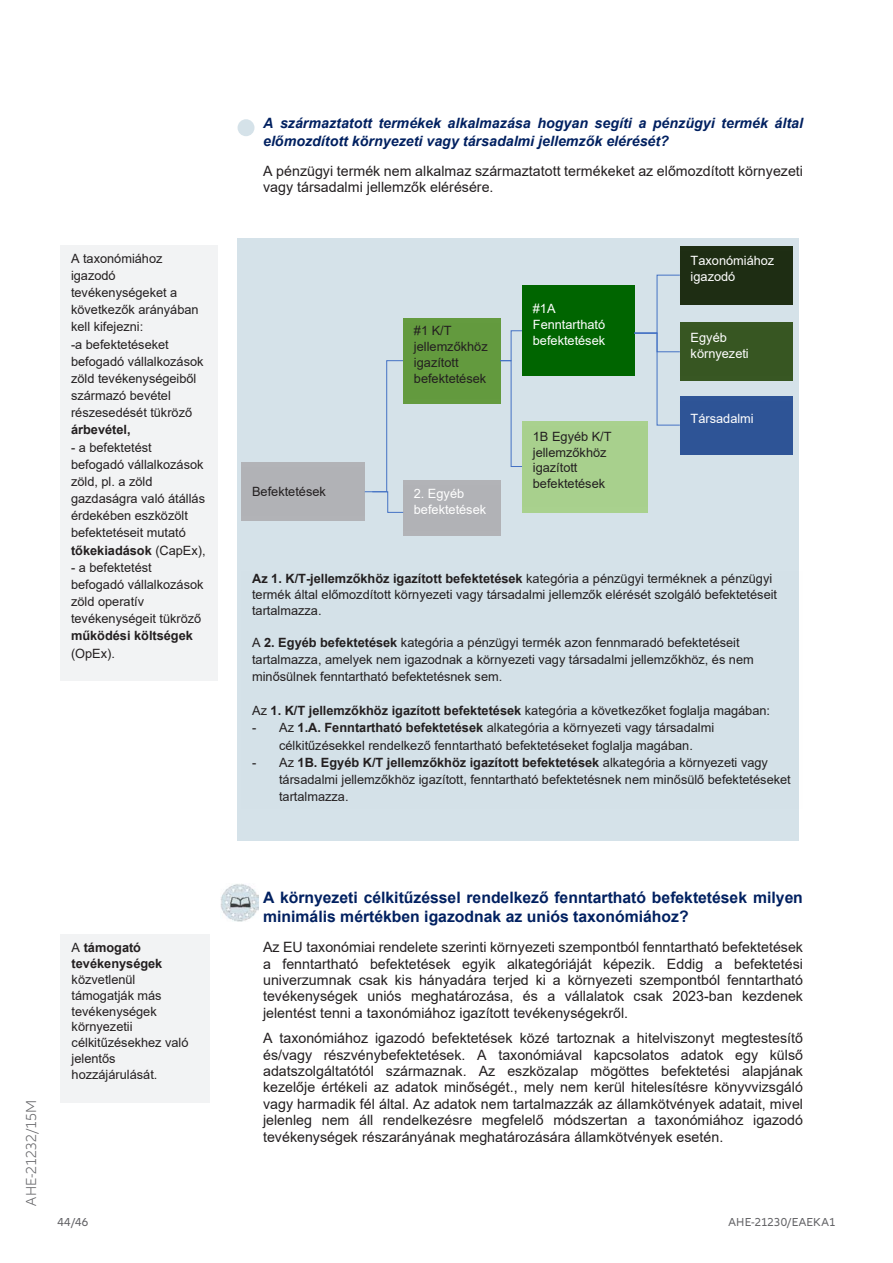
<style>
.page{position:relative;width:893px;height:1263px;background:#fff}
.page>*{position:absolute;margin:0;border:0;box-sizing:border-box;transform-origin:0 0}
.t1{font:700 15.75px/19.5px "Arial";color:#002060}
.t2{font:300 15px "Allianz Neo";color:#636366}
.t3{font:14.25px/16.4px "Arial";color:#231f20;text-align:justify}
.t4{font:italic 700 14.25px/17.7px "Arial";color:#002060}
.t5{font:12.75px/17.1px "Arial";color:#231f20}
.t6{font:12.75px/15.9px "Arial";color:#fff}
.t7{font:700 12.75px/15.9px "Arial";color:#231f20}
.t8{font:12px "Allianz Neo";letter-spacing:.015em;color:#636366}
.s1{font-weight:700}
.s2{font-weight:400}
</style>
<div class="page">
<img style="left:220px;top:884px;width:38px;height:37px">
<div style="left:238px;top:119px;width:16px;height:17px;background:#d5e2e9;border-radius:50%"></div>
<div style="left:60px;top:245px;width:157px;height:435px;background:#f2f3f4"></div>
<div style="left:60px;top:934px;width:150px;height:169px;background:#f2f3f4"></div>
<div style="left:237px;top:239px;width:561px;height:602px;background:#d5e2e9"></div>
<div style="left:241px;top:462px;width:124px;height:59px;background:#b2b3b7"></div>
<div style="left:522px;top:285px;width:112px;height:91px;background:#060"></div>
<div style="left:680px;top:246px;width:112px;height:59px;background:#1f2e14"></div>
<div style="left:403px;top:480px;width:97px;height:56px;background:#b2b3b7"></div>
<div style="left:522px;top:421px;width:125px;height:91px;background:#a9d18e"></div>
<div style="left:680px;top:396px;width:112px;height:58px;background:#2f5597"></div>
<div style="left:680px;top:322px;width:112px;height:59px;background:#385723"></div>
<div style="left:403px;top:318px;width:97px;height:85px;background:#649b3f"></div>
<svg style="left:364px;top:360px;width:45px;height:153px"></svg>
<svg style="left:634px;top:274px;width:46px;height:152px"></svg>
<svg style="left:499px;top:330px;width:23px;height:137px"></svg>
<p class="t5" style="left:71px;top:250px;width:134px">A taxonómiához igazodó tevékenységeket a következők arányában kell kifejezni:<br>-a befektetéseket befogadó vállalkozások zöld tevékenységeiből származó bevétel részesedését tükröző</p>
<p class="t7" style="left:71px;top:422px;width:61px">árbevétel,</p>
<p class="t5" style="left:71px;top:438px;width:136px">- a befektetést befogadó vállalkozások zöld, pl. a zöld gazdaságra való átállás érdekében eszközölt befektetéseit mutató <span class="s1">tőkekiadások</span> (CapEx),</p>
<p class="t5" style="left:71px;top:558px;width:134px">- a befektetést befogadó vállalkozások zöld operatív tevékenységeit tükröző</p>
<p class="t7" style="left:71px;top:628px;width:123px">működési költségek</p>
<p class="t5" style="left:71px;top:644px;width:45px">(OpEx).</p>
<p class="t2" style="left:23px;top:1205px;width:108px;rotate:-90deg">AHE-21232/15M</p>
<p class="t7" style="left:72px;top:940px;width:92px"><span class="s2">A</span> támogató tevékenységek</p>
<p class="t5" style="left:72px;top:971px;width:118px;line-height:15.8px">közvetlenül támogatják más tevékenységek környezetii célkitűzésekhez való jelentős hozzájárulását.</p>
<p class="t8" style="left:57px;top:1215px;width:32px">44/46</p>
<p class="t4" style="left:263px;top:115px;width:541px">A származtatott termékek alkalmazása hogyan segíti a pénzügyi termék által előmozdított környezeti vagy társadalmi jellemzők elérését?</p>
<p class="t3" style="left:263px;top:162px;width:541px">A pénzügyi termék nem alkalmaz származtatott termékeket az előmozdított környezeti vagy társadalmi jellemzők elérésére.</p>
<p class="t5" style="left:252px;top:483px;width:75px">Befektetések</p>
<p class="t5" style="left:414px;top:323px;width:75px;line-height:15.8px">#1 K/T jellemzőkhöz igazított befektetések</p>
<p class="t6" style="left:414px;top:485px;width:74px">2. Egyéb befektetések</p>
<p class="t6" style="left:533px;top:301px;width:74px">#1A<br>Fenntartható befektetések</p>
<p class="t5" style="left:533px;top:428px;width:80px;line-height:15.9px">1B Egyéb K/T jellemzőkhöz igazított befektetések</p>
<p class="t6" style="left:691px;top:253px;width:85px">Taxonómiához igazodó</p>
<p class="t6" style="left:691px;top:329px;width:60px">Egyéb környezeti</p>
<p class="t6" style="left:691px;top:411px;width:65px">Társadalmi</p>
<p class="t5" style="left:252px;top:571px;width:527px;line-height:15.9px"><span class="s1">Az 1. K/T-jellemzőkhöz igazított befektetések</span> kategória a pénzügyi terméknek a pénzügyi termék által előmozdított környezeti vagy társadalmi jellemzők elérését szolgáló befektetéseit tartalmazza.</p>
<p class="t5" style="left:252px;top:633px;width:503px">A <span class="s1">2. Egyéb befektetések</span> kategória a pénzügyi termék azon fennmaradó befektetéseit tartalmazza, amelyek nem igazodnak a környezeti vagy társadalmi jellemzőkhöz, és nem minősülnek fenntartható befektetésnek sem.</p>
<p class="t5" style="left:252px;top:702px;width:519px">Az <span class="s1">1. K/T jellemzőkhöz igazított befektetések</span> kategória a következőket foglalja magában:</p>
<p class="t5" style="left:252px;top:719px;width:464px;text-align:center">- Az <span class="s1">1.A. Fenntartható befektetések</span> alkategória a környezeti vagy társadalmi célkitűzésekkel rendelkező fenntartható befektetéseket foglalja magában.</p>
<p class="t5" style="left:279px;top:753px;width:513px;text-indent:-27px">- Az <span class="s1">1B. Egyéb K/T jellemzőkhöz igazított befektetések</span> alkategória a környezeti vagy társadalmi jellemzőkhöz igazított, fenntartható befektetésnek nem minősülő befektetéseket tartalmazza.</p>
<p class="t1" style="left:263px;top:887px;width:541px">A környezeti célkitűzéssel rendelkező fenntartható befektetések milyen minimális mértékben igazodnak az uniós taxonómiához?</p>
<p class="t3" style="left:263px;top:939px;width:541px">Az EU taxonómiai rendelete szerinti környezeti szempontból fenntartható befektetések a fenntartható befektetések egyik alkategóriáját képezik. Eddig a befektetési univerzumnak csak kis hányadára terjed ki a környezeti szempontból fenntartható tevékenységek uniós meghatározása, és a vállalatok csak 2023-ban kezdenek jelentést tenni a taxonómiához igazított tevékenységekről.</p>
<p class="t3" style="left:263px;top:1030px;width:542px">A taxonómiához igazodó befektetések közé tartoznak a hitelviszonyt megtestesítő és/vagy részvénybefektetések. A taxonómiával kapcsolatos adatok egy külső adatszolgáltatótól származnak. Az eszközalap mögöttes befektetési alapjának kezelője értékeli az adatok minőségét., mely nem kerül hitelesítésre könyvvizsgáló vagy harmadik fél által. Az adatok nem tartalmazzák az államkötvények adatait, mivel jelenleg nem áll rendelkezésre megfelelő módszertan a taxonómiához igazodó tevékenységek részarányának meghatározására államkötvények esetén.</p>
<p class="t8" style="left:729px;top:1215px;width:108px">AHE-21230/EAEKA1</p>
</div>
